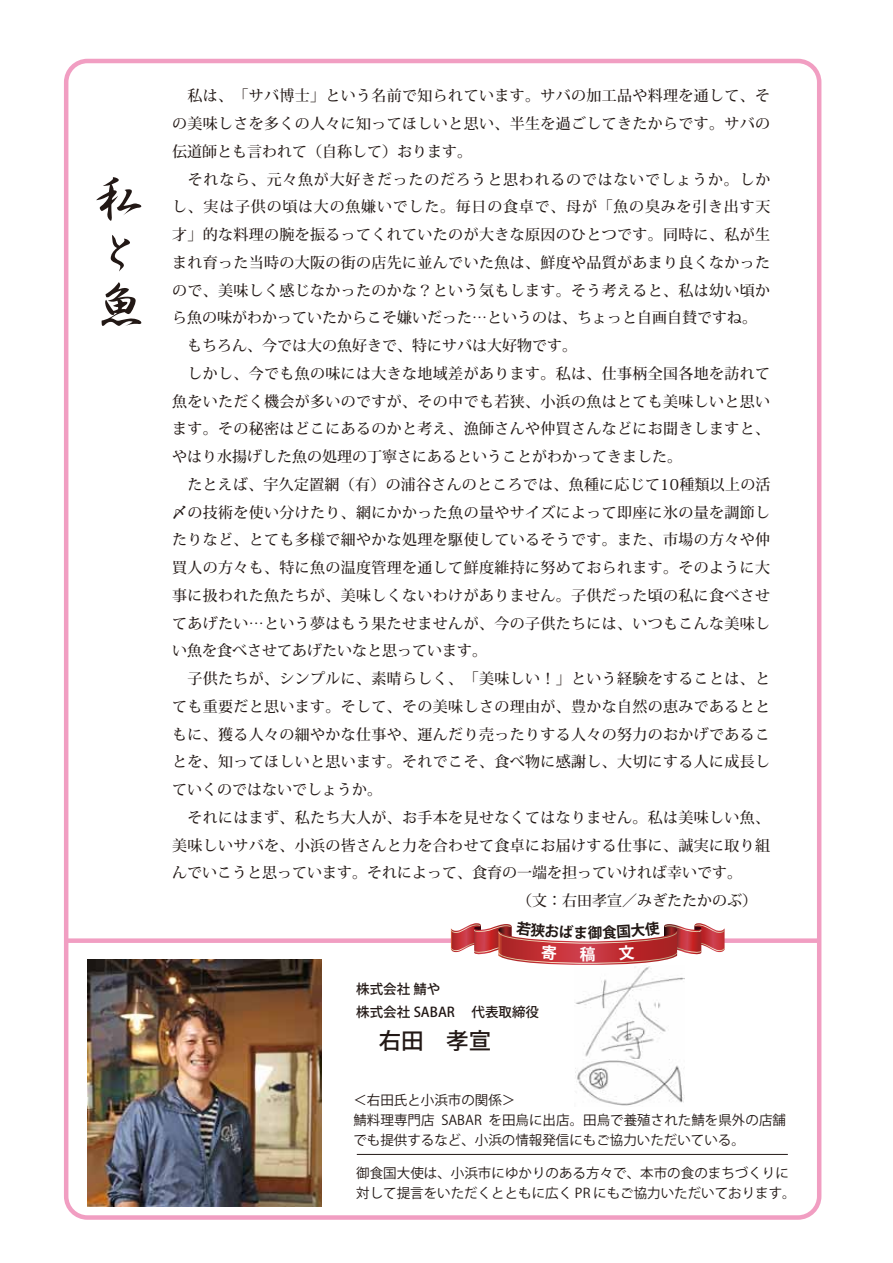
<style>
.page{position:relative;width:893px;height:1263px;background:#fff}
.page>*{position:absolute;margin:0;border:0;box-sizing:border-box;transform-origin:0 0}
.t1{font:52.5px/52.7px "HGS Syounan Gyoshotai";color:#221815}
.t2{font:500 22.5px "Koz Go Pro";color:#221815}
.t3{font:700 15.75px "Koz Go Pro";color:#fff}
.t4{font:500 15px/27.8px "Koz Min Pr 6 N";letter-spacing:.025em;color:#221815}
.t5{font:13.5px/20.2px "Koz Go Pr 6 N";color:#221815}
.t6{font:500 13.5px/23.7px "Koz Go Pro";color:#221815}
</style>
<div class="page">
<hr style="left:357px;top:1154px;width:431px;height:1px;background:#221815">
<div style="left:700px;top:938px;width:119px;height:5px;background:#f19ec2"></div>
<div style="left:66px;top:938px;width:396px;height:5px;background:#f19ec2"></div>
<div style="left:64px;top:59px;width:757px;height:1161px;border:4px solid #f19ec2;border-radius:21px"></div>
<img style="left:87px;top:959px;width:234px;height:248px">
<img style="left:575px;top:966px;width:110px;height:140px">
<svg style="left:451px;top:923px;width:274px;height:42px"></svg>
<h1 class="t1" style="left:95px;top:176px;width:48px">私と魚</h1>
<p class="t4" style="left:172px;top:82px;width:600px">　私は、「サバ博士」という名前で知られています。サバの加工品や料理を通して、その美味しさを多くの人々に知ってほしいと思い、半生を過ごしてきたからです。サバの伝道師とも言われて（自称して）おります。<br>　それなら、元々魚が大好きだったのだろうと思われるのではないでしょうか。しかし、実は子供の頃は大の魚嫌いでした。毎日の食卓で、母が「魚の臭みを引き出す天才」的な料理の腕を振るってくれていたのが大きな原因のひとつです。同時に、私が生まれ育った当時の大阪の街の店先に並んでいた魚は、鮮度や品質があまり良くなかったので、美味しく感じなかったのかな？という気もします。そう考えると、私は幼い頃から魚の味がわかっていたからこそ嫌いだった…というのは、ちょっと自画自賛ですね。　もちろん、今では大の魚好きで、特にサバは大好物です。<br>　しかし、今でも魚の味には大きな地域差があります。私は、仕事柄全国各地を訪れて魚をいただく機会が多いのですが、その中でも若狭、小浜の魚はとても美味しいと思います。その秘密はどこにあるのかと考え、漁師さんや仲買さんなどにお聞きしますと、やはり水揚げした魚の処理の丁寧さにあるということがわかってきました。<br>　たとえば、宇久定置網（有）の浦谷さんのところでは、魚種に応じて10種類以上の活〆の技術を使い分けたり、網にかかった魚の量やサイズによって即座に氷の量を調節したりなど、とても多様で細やかな処理を駆使しているそうです。また、市場の方々や仲買人の方々も、特に魚の温度管理を通して鮮度維持に努めておられます。そのように大事に扱われた魚たちが、美味しくないわけがありません。子供だった頃の私に食べさせてあげたい…という夢はもう果たせませんが、今の子供たちには、いつもこんな美味しい魚を食べさせてあげたいなと思っています。<br>　子供たちが、シンプルに、素晴らしく、「美味しい！」という経験をすることは、とても重要だと思います。そして、その美味しさの理由が、豊かな自然の恵みであるとともに、獲る人々の細やかな仕事や、運んだり売ったりする人々の努力のおかげであることを、知ってほしいと思います。それでこそ、食べ物に感謝し、大切にする人に成長していくのではないでしょうか。<br>　それにはまず、私たち大人が、お手本を見せなくてはなりません。私は美味しい魚、美味しいサバを、小浜の皆さんと力を合わせて食卓にお届けする仕事に、誠実に取り組んでいこうと思っています。それによって、食育の一端を担っていければ幸いです。</p>
<p class="t6" style="left:356px;top:978px;width:184px">株式会社 鯖や<br>株式会社 SABAR 　代表取締役</p>
<h2 class="t2" style="left:356px;top:1026px;width:136px">　右田　孝宣</h2>
<p class="t3" style="left:580px;top:944px;width:17px">稿</p>
<p class="t5" style="left:353px;top:1090px;width:434px">＜右田氏と小浜市の関係＞<br>鯖料理専門店 SABAR を田烏に出店。田烏で養殖された鯖を県外の店舗でも提供するなど、小浜の情報発信にもご協力いただいている。</p>
<p class="t5" style="left:356px;top:1163px;width:441px">御食国大使は、小浜市にゆかりのある方々で、本市の食のまちづくりに対して提言をいただくとともに広く PR にもご協力いただいております。</p>
</div>
